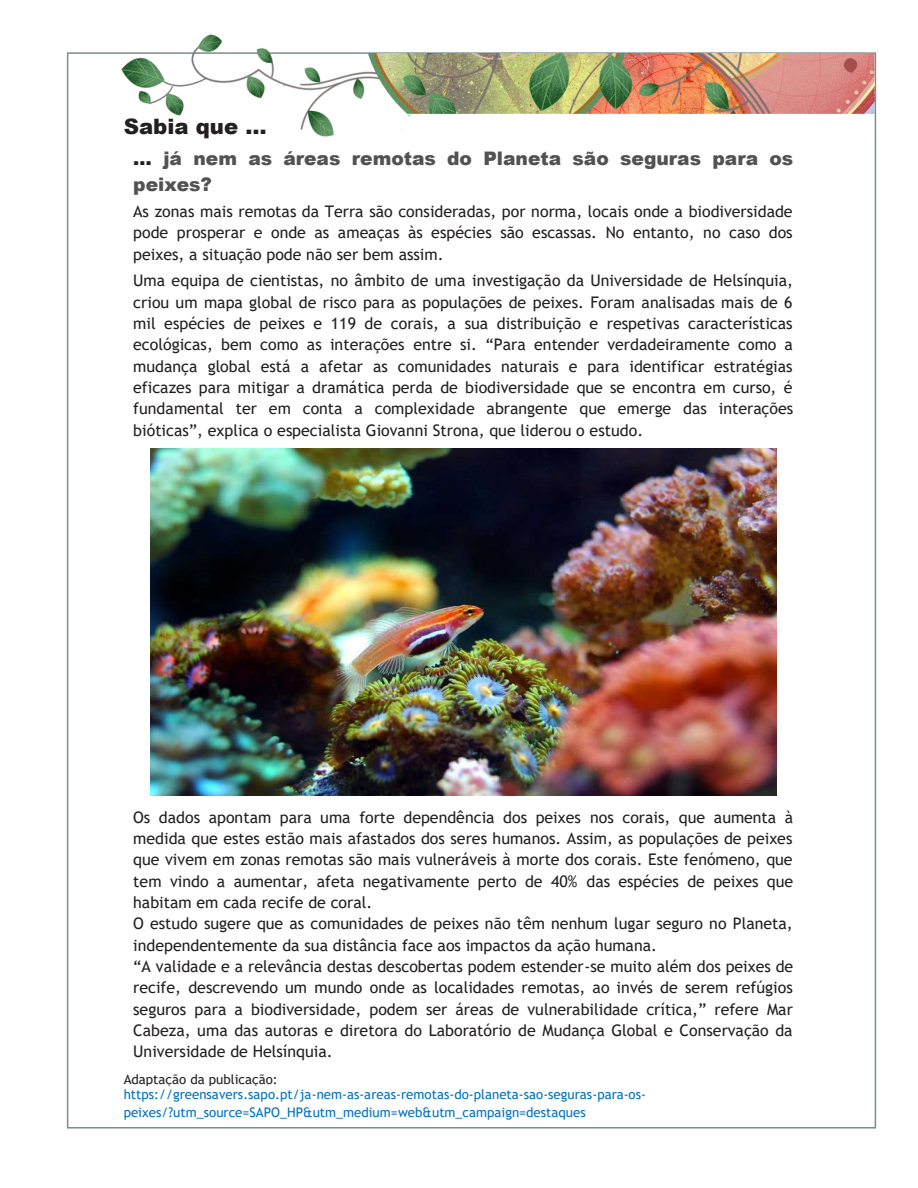
<style>
.page{position:relative;width:918px;height:1188px;background:#fff}
.page>*{position:absolute;margin:0;border:0;box-sizing:border-box;transform-origin:0 0}
.t1{font:900 21.3px "Arial";color:#231f20}
.t2{font:900 18.75px/26.4px "Arial";color:#525254}
.t3{font:15.9px/21.3px "Trebuchet MS";color:#231f20;text-align:justify}
.t4{font:13.2px/15.5px "Trebuchet MS";color:#0070c0}
.s1{color:#231f20}
</style>
<div class="page">
<img style="left:121px;top:34px;width:754px;height:102px">
<img style="left:151px;top:448px;width:626px;height:347px">
<p class="t1" style="left:124px;top:111px;width:145px">Sabia que …</p>
<p class="t2" style="left:133px;top:145px;width:662px"><span class="s1">…</span> já nem as áreas remotas do Planeta são seguras para os peixes?</p>
<p class="t3" style="left:133px;top:201px;width:661px">As zonas mais remotas da Terra são consideradas, por norma, locais onde a biodiversidade pode prosperar e onde as ameaças às espécies são escassas. No entanto, no caso dos peixes, a situação pode não ser bem assim.</p>
<p class="t3" style="left:133px;top:270px;width:662px">Uma equipa de cientistas, no âmbito de uma investigação da Universidade de Helsínquia, criou um mapa global de risco para as populações de peixes. Foram analisadas mais de 6 mil espécies de peixes e 119 de corais, a sua distribuição e respetivas características ecológicas, bem como as interações entre si. “Para entender verdadeiramente como a mudança global está a afetar as comunidades naturais e para identificar estratégias eficazes para mitigar a dramática perda de biodiversidade que se encontra em curso, é fundamental ter em conta a complexidade abrangente que emerge das interações bióticas”, explica o especialista Giovanni Strona, que liderou o estudo.</p>
<p class="t3" style="left:133px;top:806px;width:662px;text-align:left">Os dados apontam para uma forte dependência dos peixes nos corais, que aumenta à medida que estes estão mais afastados dos seres humanos. Assim, as populações de peixes que vivem em zonas remotas são mais vulneráveis à morte dos corais. Este fenómeno, que tem vindo a aumentar, afeta negativamente perto de 40% das espécies de peixes que habitam em cada recife de coral.<br>O estudo sugere que as comunidades de peixes não têm nenhum lugar seguro no Planeta, independentemente da sua distância face aos impactos da ação humana.<br>“A validade e a relevância destas descobertas podem estender-se muito além dos peixes de recife, descrevendo um mundo onde as localidades remotas, ao invés de serem refúgios seguros para a biodiversidade, podem ser áreas de vulnerabilidade crítica,” refere Mar Cabeza, uma das autoras e diretora do Laboratório de Mudança Global e Conservação da Universidade de Helsínquia.</p>
<p class="t4" style="left:124px;top:1071px;width:524px"><span class="s1">Adaptação da publicação: </span>https://greensavers.sapo.pt/ja-nem-as-areas-remotas-do-planeta-sao-seguras-para-os-</p>
<p class="t4" style="left:124px;top:1105px;width:463px">peixes/?utm_source=SAPO_HP&amp;utm_medium=web&amp;utm_campaign=destaques</p>
</div>
